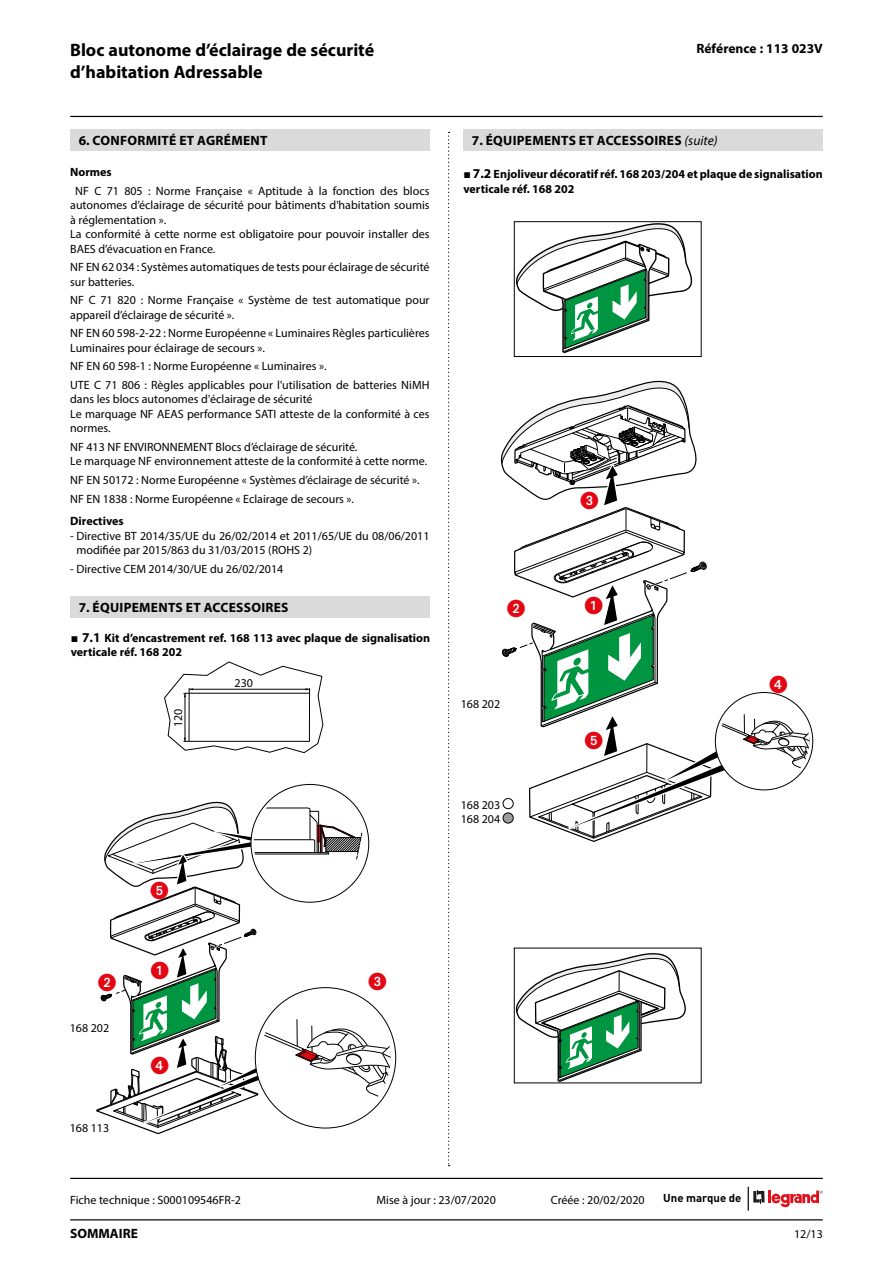
<style>
.page{position:relative;width:893px;height:1263px;background:#fff}
.page>*{position:absolute;margin:0;border:0;box-sizing:border-box;transform-origin:0 0}
.t1{font:700 18px "Myriad Pro";color:#000}
.t2{font:18px "European Pi One";color:#e30613}
.t3{font:700 13.5px "Myriad Pro";letter-spacing:.02em;color:#000}
.t4{font:700 13.5px "Myriad Pro";color:#000}
.t5{font:12px/14.4px "Myriad Pro";color:#000}
.t6{font:700 12px/14.4px "Myriad Pro";color:#000}
.t7{font:700 11.4px "DIN Pro";color:#000}
.s1{font-size:13.5px}
.s2{font-weight:400;font-style:italic}
</style>
<div class="page">
<hr style="left:70px;top:1219px;width:753px;height:1px;background:#000">
<hr style="left:70px;top:1178px;width:753px;height:1px;background:#000">
<hr style="left:70px;top:116px;width:753px;height:1px;background:#000">
<svg style="left:748px;top:1187px;width:75px;height:24px"></svg>
<div style="left:70px;top:129px;width:360px;height:21px;background:#dadada"></div>
<div style="left:70px;top:597px;width:360px;height:21px;background:#dadada"></div>
<div style="left:463px;top:130px;width:360px;height:21px;background:#dadada"></div>
<svg style="left:448px;top:132px;width:2px;height:1034px"></svg>
<svg style="left:516px;top:223px;width:176px;height:130px"></svg>
<div style="left:514px;top:221px;width:187px;height:136px;border:1px solid #000"></div>
<svg style="left:500px;top:381px;width:310px;height:461px"></svg>
<div style="left:503px;top:798px;width:10px;height:11px;background:#fff;border-radius:50%"></div>
<div style="left:503px;top:798px;width:10px;height:11px;border:1px solid #000;border-radius:50%"></div>
<div style="left:503px;top:813px;width:10px;height:10px;background:#9d9d9c;border-radius:50%"></div>
<div style="left:503px;top:813px;width:10px;height:10px;border:1px solid #000;border-radius:50%"></div>
<svg style="left:164px;top:662px;width:160px;height:91px"></svg>
<svg style="left:96px;top:802px;width:295px;height:333px"></svg>
<svg style="left:516px;top:953px;width:170px;height:128px"></svg>
<h1 class="t1" style="left:70px;top:38px;width:306px">Bloc autonome d’éclairage de sécurité</h1>
<p class="t4" style="left:696px;top:39px;width:128px">Référence : 113 023V</p>
<h1 class="t1" style="left:70px;top:60px;width:194px">d’habitation Adressable</h1>
<p class="t3" style="left:79px;top:131px;width:190px">6. CONFORMITÉ ET AGRÉMENT</p>
<p class="t6" style="left:70px;top:165px;width:43px">Normes</p>
<p class="t5" style="left:70px;top:183px;width:361px;text-indent:5px">NF C 71 805 : Norme Française « Aptitude à la fonction des blocs autonomes d’éclairage de sécurité pour bâtiments d'habitation soumis à réglementation ».<br>La conformité à cette norme est obligatoire pour pouvoir installer des BAES d’évacuation en France.</p>
<p class="t5" style="left:70px;top:260px;width:361px">NF EN 62 034 : Systèmes automatiques de tests pour éclairage de sécurité sur batteries.</p>
<p class="t5" style="left:70px;top:293px;width:361px">NF C 71 820 : Norme Française « Système de test automatique pour appareil d’éclairage de sécurité ».</p>
<p class="t5" style="left:70px;top:326px;width:361px">NF EN 60 598-2-22 : Norme Européenne « Luminaires Règles particulières<br>Luminaires pour éclairage de secours ».</p>
<p class="t5" style="left:70px;top:357px;width:361px;line-height:18.6px">NF EN 60 598-1 : Norme Européenne « Luminaires ».<br>UTE C 71 806 : Règles applicables pour l'utilisation de batteries NiMH</p>
<p class="t5" style="left:70px;top:392px;width:361px">dans les blocs autonomes d'éclairage de sécurité<br>Le marquage NF AEAS performance SATI atteste de la conformité à ces normes.</p>
<p class="t5" style="left:70px;top:439px;width:359px">NF 413 NF ENVIRONNEMENT Blocs d’éclairage de sécurité.<br>Le marquage NF environnement atteste de la conformité à cette norme.</p>
<p class="t5" style="left:70px;top:470px;width:351px;line-height:18.6px">NF EN 50172 : Norme Européenne « Systèmes d’éclairage de sécurité ».<br>NF EN 1838 : Norme Européenne « Eclairage de secours ».</p>
<p class="t6" style="left:70px;top:514px;width:55px">Directives</p>
<p class="t5" style="left:76px;top:528px;width:355px;text-indent:-6px">- Directive BT 2014/35/UE du 26/02/2014 et 2011/65/UE du 08/06/2011 modifiée par 2015/863 du 31/03/2015 (ROHS 2)</p>
<p class="t5" style="left:70px;top:561px;width:215px">- Directive CEM 2014/30/UE du 26/02/2014</p>
<p class="t3" style="left:79px;top:599px;width:211px">7. ÉQUIPEMENTS ET ACCESSOIRES</p>
<p class="t6" style="left:71px;top:630px;width:361px;text-indent:11px"><span class="s1">7.1</span> Kit d’encastrement ref. 168 113 avec plaque de signalisation verticale réf. 168 202</p>
<p class="t5" style="left:171px;top:727px;width:20px;rotate:-90deg">120</p>
<p class="t5" style="left:235px;top:676px;width:20px">230</p>
<h1 class="t2" style="left:150px;top:880px;width:19px">5</h1>
<h1 class="t2" style="left:151px;top:961px;width:19px">1</h1>
<h1 class="t2" style="left:98px;top:973px;width:19px">2</h1>
<h1 class="t2" style="left:368px;top:971px;width:19px">3</h1>
<p class="t5" style="left:70px;top:1021px;width:41px">168 202</p>
<p class="t5" style="left:70px;top:1121px;width:41px">168 113</p>
<h1 class="t2" style="left:151px;top:1055px;width:19px">4</h1>
<p class="t3" style="left:472px;top:132px;width:247px">7. ÉQUIPEMENTS ET ACCESSOIRES <span class="s2">(suite)</span></p>
<p class="t6" style="left:463px;top:167px;width:361px;text-indent:10px"><span class="s1">7.2</span> Enjoliveur décoratif réf. 168 203/204 et plaque de signalisation verticale réf. 168 202</p>
<h1 class="t2" style="left:580px;top:491px;width:19px">3</h1>
<h1 class="t2" style="left:507px;top:598px;width:19px">2</h1>
<h1 class="t2" style="left:585px;top:596px;width:19px">1</h1>
<p class="t5" style="left:461px;top:696px;width:41px">168 202</p>
<p class="t5" style="left:461px;top:797px;width:41px">168 203<br>168 204</p>
<h1 class="t2" style="left:585px;top:730px;width:19px">5</h1>
<h1 class="t2" style="left:770px;top:675px;width:19px">4</h1>
<p class="t5" style="left:70px;top:1192px;width:172px">Fiche technique : S000109546FR-2</p>
<p class="t5" style="left:376px;top:1192px;width:121px">Mise à jour : 23/07/2020</p>
<p class="t5" style="left:551px;top:1192px;width:95px">Créée : 20/02/2020</p>
<p class="t7" style="left:663px;top:1188px;width:80px">Une marque de</p>
<p class="t4" style="left:70px;top:1224px;width:69px">SOMMAIRE</p>
<p class="t5" style="left:794px;top:1226px;width:30px">12/13</p>
</div>
